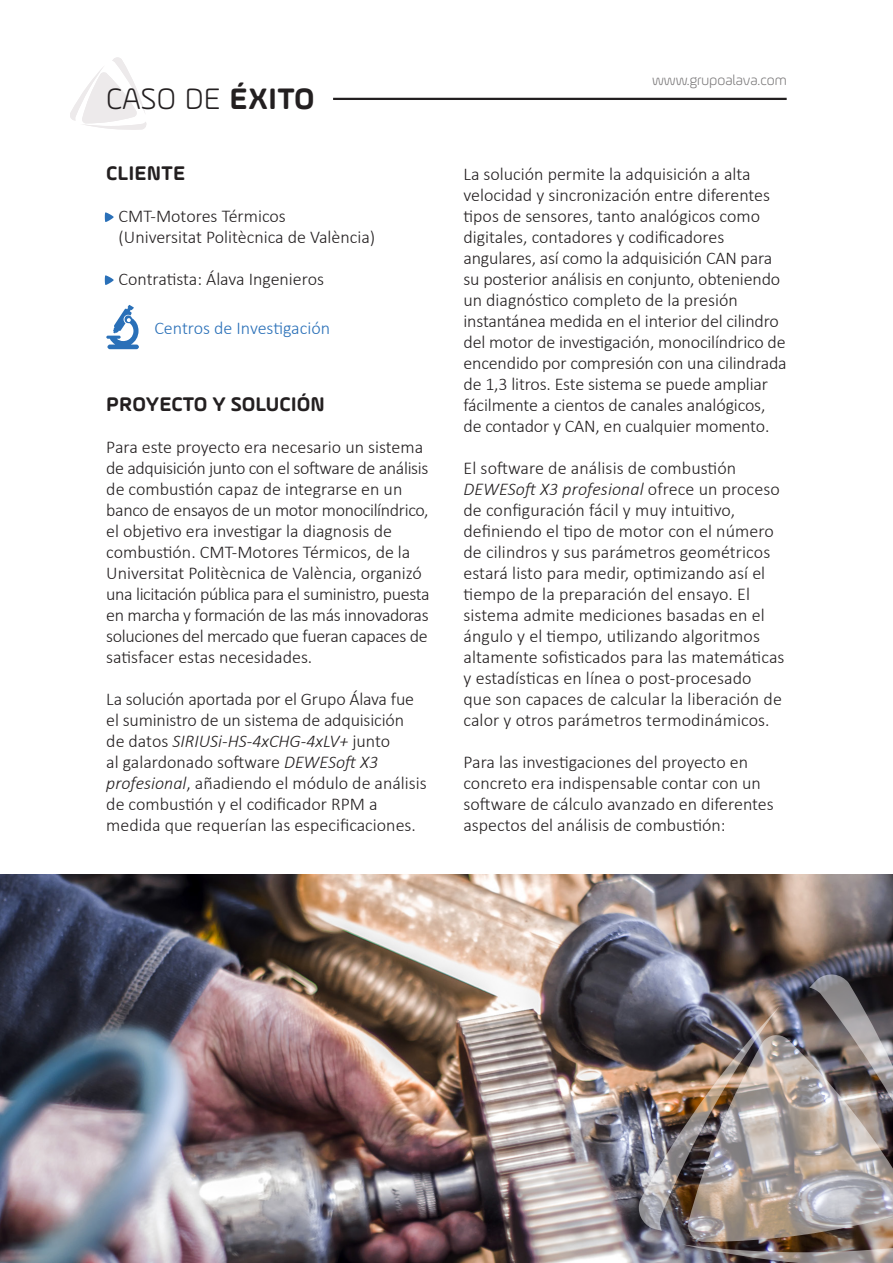
<style>
.page{position:relative;width:893px;height:1263px;background:#fff}
.page>*{position:absolute;margin:0;border:0;box-sizing:border-box;transform-origin:0 0}
.t1{font:300 31.5px "Ample Soft";letter-spacing:-.005em;color:#231f20}
.t2{font:700 21px "Ample Soft";color:#231f20}
.t3{font:300 18px/21px "Calibri";color:#231f20}
.t4{font:300 18px/21px "Calibri";letter-spacing:-.02em;color:#231f20}
.t5{font:300 18px "Calibri";color:#2a70b8}
.t6{font:300 15px "Ample Soft";color:#787677}
.s1{font-weight:700}
.s2{font-style:italic}
</style>
<div class="page">
<img style="left:0;top:874px;width:893px;height:389px">
<hr style="left:333px;top:98px;width:454px;height:2px;background:#231f20">
<svg style="left:105px;top:212px;width:9px;height:10px"></svg>
<svg style="left:105px;top:275px;width:9px;height:10px"></svg>
<svg style="left:106px;top:305px;width:33px;height:44px"></svg>
<img style="left:638px;top:974px;width:255px;height:289px">
<svg style="left:70px;top:57px;width:76px;height:73px"></svg>
<p class="t1" style="left:106px;top:80px;width:210px">CASO DE <span class="s1">ÉXITO</span></p>
<p class="t2" style="left:106px;top:160px;width:81px">CLIENTE</p>
<p class="t3" style="left:119px;top:205px;width:169px">CMT-Motores Térmicos</p>
<p class="t3" style="left:119px;top:226px;width:258px">(Universitat Politècnica de València)</p>
<p class="t3" style="left:119px;top:268px;width:207px">Contratista: Álava Ingenieros</p>
<p class="t5" style="left:154px;top:317px;width:177px">Centros de Investigación</p>
<p class="t2" style="left:106px;top:391px;width:220px">PROYECTO Y SOLUCIÓN</p>
<p class="t4" style="left:106px;top:436px;width:325px">Para este proyecto era necesario un sistema de adquisición junto con el software de análisis de combustión capaz de integrarse en un banco de ensayos de un motor monocilíndrico, el objetivo era investigar la diagnosis de combustión. CMT-Motores Térmicos, de la Universitat Politècnica de València, organizó una licitación pública para el suministro, puesta en marcha y formación de las más innovadoras soluciones del mercado que fueran capaces de satisfacer estas necesidades.</p>
<p class="t3" style="left:106px;top:688px;width:322px">La solución aportada por el Grupo Álava fue el suministro de un sistema de adquisición<br>de datos <span class="s2">SIRIUSi-HS-4xCHG-4xLV+</span> junto<br>al galardonado software <span class="s2">DEWESoft X3 profesional</span>, añadiendo el módulo de análisis de combustión y el codificador RPM a medida que requerían las especificaciones.</p>
<p class="t6" style="left:652px;top:71px;width:136px">www.grupoalava.com</p>
<p class="t3" style="left:463px;top:163px;width:325px">La solución permite la adquisición a alta velocidad y sincronización entre diferentes tipos de sensores, tanto analógicos como digitales, contadores y codificadores angulares, así como la adquisición CAN para su posterior análisis en conjunto, obteniendo un diagnóstico completo de la presión instantánea medida en el interior del cilindro del motor de investigación, monocilíndrico de encendido por compresión con una cilindrada de 1,3 litros. Este sistema se puede ampliar fácilmente a cientos de canales analógicos, de contador y CAN, en cualquier momento.</p>
<p class="t3" style="left:463px;top:457px;width:323px">El software de análisis de combustión <span class="s2">DEWESoft X3 profesional</span> ofrece un proceso de configuración fácil y muy intuitivo, definiendo el tipo de motor con el número de cilindros y sus parámetros geométricos estará listo para medir, optimizando así el tiempo de la preparación del ensayo. El sistema admite mediciones basadas en el ángulo y el tiempo, utilizando algoritmos altamente sofisticados para las matemáticas y estadísticas en línea o post-procesado<br>que son capaces de calcular la liberación de calor y otros parámetros termodinámicos.</p>
<p class="t3" style="left:463px;top:751px;width:312px">Para las investigaciones del proyecto en concreto era indispensable contar con un software de cálculo avanzado en diferentes aspectos del análisis de combustión:</p>
</div>
